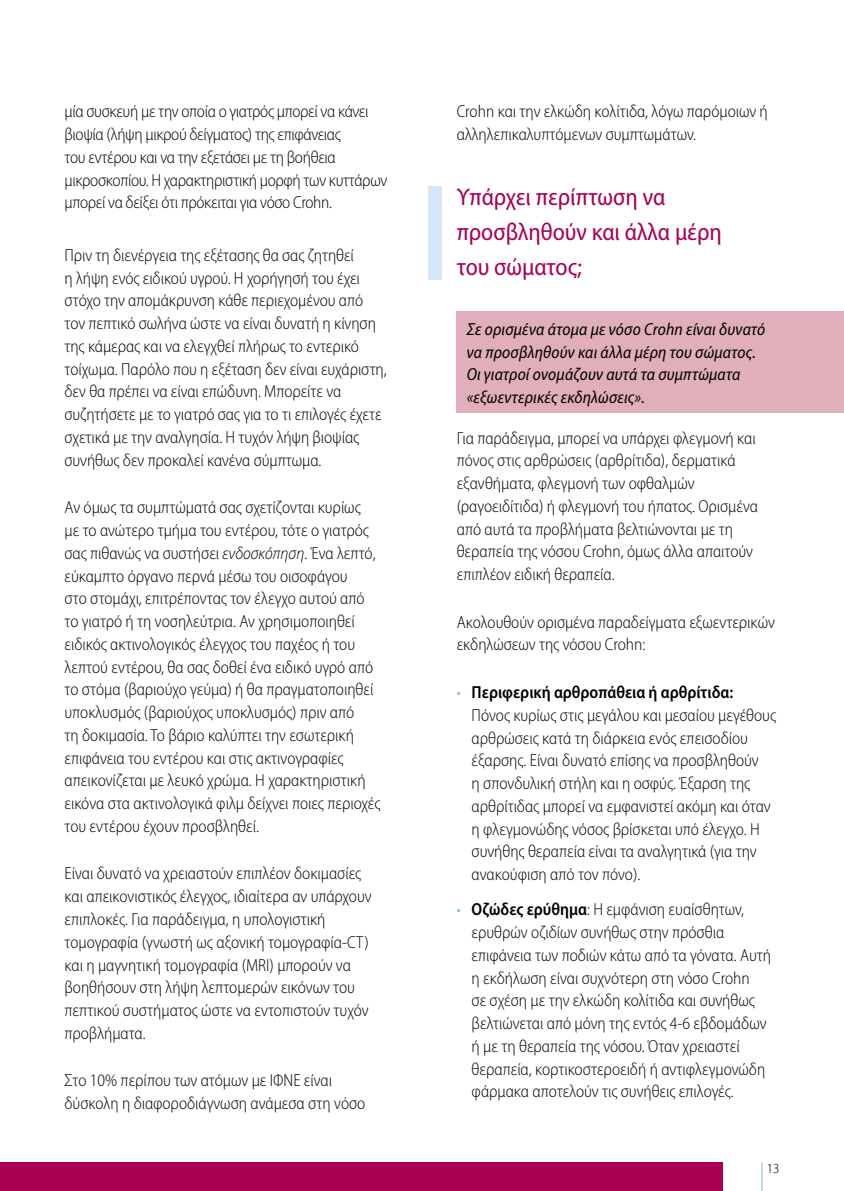
<style>
.page{position:relative;width:844px;height:1191px;background:#fff}
.page>*{position:absolute;margin:0;border:0;box-sizing:border-box;transform-origin:0 0}
.t1{font:semi-condensed 24.5px/35px "Myriad Pro";color:#a90056}
.t2{font:300 semi-condensed 17.5px/22.8px "Myriad Pro";color:#000}
.t3{font:300 semi-condensed 17.5px/22.8px "Myriad Pro";letter-spacing:-.02em;color:#000}
.t4{font:italic semi-condensed 17.5px/22.8px "Myriad Pro";letter-spacing:.01em;color:#000}
.t5{font:300 semi-condensed 14px "Myriad Pro";color:#000}
.s1{font-style:italic}
.s2{color:#79bde8}
.s3{font-weight:600}
</style>
<div class="page">
<div style="left:0;top:1162px;width:722px;height:29px;background:#a90056"></div>
<svg style="left:761px;top:1162px;width:1px;height:29px"></svg>
<div style="left:456px;top:312px;width:387px;height:101px;background:#e1aebc"></div>
<div style="left:428px;top:186px;width:13px;height:93px;background:#d5e7f7"></div>
<p class="t3" style="left:64px;top:100px;width:324px">μία συσκευή με την οποία ο γιατρός μπορεί να κάνει βιοψία (λήψη μικρού δείγματος) της επιφάνειας<br>του εντέρου και να την εξετάσει με τη βοήθεια μικροσκοπίου. Η χαρακτηριστική μορφή των κυττάρων μπορεί να δείξει ότι πρόκειται για νόσο Crohn.</p>
<p class="t2" style="left:64px;top:244px;width:324px">Πριν τη διενέργεια της εξέτασης θα σας ζητηθεί<br>η λήψη ενός ειδικού υγρού. Η χορήγησή του έχει στόχο την απομάκρυνση κάθε περιεχομένου από τον πεπτικό σωλήνα ώστε να είναι δυνατή η κίνηση της κάμερας και να ελεγχθεί πλήρως το εντερικό τοίχωμα. Παρόλο που η εξέταση δεν είναι ευχάριστη, δεν θα πρέπει να είναι επώδυνη. Μπορείτε να συζητήσετε με το γιατρό σας για το τι επιλογές έχετε σχετικά με την αναλγησία. Η τυχόν λήψη βιοψίας συνήθως δεν προκαλεί κανένα σύμπτωμα.</p>
<p class="t2" style="left:64px;top:496px;width:317px">Αν όμως τα συμπτώματά σας σχετίζονται κυρίως<br>με το ανώτερο τμήμα του εντέρου, τότε ο γιατρός σας πιθανώς να συστήσει <span class="s1">ενδοσκόπηση</span>. Ένα λεπτό, εύκαμπτο όργανο περνά μέσω του οισοφάγου<br>στο στομάχι, επιτρέποντας τον έλεγχο αυτού από το γιατρό ή τη νοσηλεύτρια. Αν χρησιμοποιηθεί ειδικός ακτινολογικός έλεγχος του παχέος ή του λεπτού εντέρου, θα σας δοθεί ένα ειδικό υγρό από το στόμα (βαριούχο γεύμα) ή θα πραγματοποιηθεί υποκλυσμός (βαριούχος υποκλυσμός) πριν από<br>τη δοκιμασία. Το βάριο καλύπτει την εσωτερική επιφάνεια του εντέρου και στις ακτινογραφίες απεικονίζεται με λευκό χρώμα. Η χαρακτηριστική εικόνα στα ακτινολογικά φιλμ δείχνει ποιες περιοχές του εντέρου έχουν προσβληθεί.</p>
<p class="t2" style="left:64px;top:862px;width:308px">Είναι δυνατό να χρειαστούν επιπλέον δοκιμασίες και απεικονιστικός έλεγχος, ιδιαίτερα αν υπάρχουν επιπλοκές. Για παράδειγμα, η υπολογιστική τομογραφία (γνωστή ως αξονική τομογραφία-CT) και η μαγνητική τομογραφία (MRI) μπορούν να βοηθήσουν στη λήψη λεπτομερών εικόνων του πεπτικού συστήματος ώστε να εντοπιστούν τυχόν προβλήματα.</p>
<p class="t2" style="left:64px;top:1069px;width:302px">Στο 10% περίπου των ατόμων με ΙΦΝΕ είναι δύσκολη η διαφοροδιάγνωση ανάμεσα στη νόσο</p>
<p class="t2" style="left:456px;top:100px;width:312px">Crohn και την ελκώδη κολίτιδα, λόγω παρόμοιων ή αλληλεπικαλυπτόμενων συμπτωμάτων.</p>
<h1 class="t1" style="left:456px;top:180px;width:267px">Υπάρχει περίπτωση να προσβληθούν και άλλα μέρη του σώματος;</h1>
<p class="t4" style="left:466px;top:318px;width:300px">Σε ορισμένα άτομα με νόσο Crohn είναι δυνατό να προσβληθούν και άλλα μέρη του σώματος.<br>Οι γιατροί ονομάζουν αυτά τα συμπτώματα «εξωεντερικές εκδηλώσεις».</p>
<p class="t2" style="left:456px;top:427px;width:303px">Για παράδειγμα, μπορεί να υπάρχει φλεγμονή και πόνος στις αρθρώσεις (αρθρίτιδα), δερματικά εξανθήματα, φλεγμονή των οφθαλμών (ραγοειδίτιδα) ή φλεγμονή του ήπατος. Ορισμένα από αυτά τα προβλήματα βελτιώνονται με τη θεραπεία της νόσου Crohn, όμως άλλα απαιτούν επιπλέον ειδική θεραπεία.</p>
<p class="t2" style="left:456px;top:611px;width:319px">Ακολουθούν ορισμένα παραδείγματα εξωεντερικών εκδηλώσεων της νόσου Crohn:</p>
<p class="t2" style="left:471px;top:681px;width:306px;text-indent:-15px"><span class="s2">•</span> <span class="s3">Περιφερική αρθροπάθεια ή αρθρίτιδα:<br></span>Πόνος κυρίως στις μεγάλου και μεσαίου μεγέθους αρθρώσεις κατά τη διάρκεια ενός επεισοδίου έξαρσης. Είναι δυνατό επίσης να προσβληθούν<br>η σπονδυλική στήλη και η οσφύς. Έξαρση της αρθρίτιδας μπορεί να εμφανιστεί ακόμη και όταν η φλεγμονώδης νόσος βρίσκεται υπό έλεγχο. Η συνήθης θεραπεία είναι τα αναλγητικά (για την ανακούφιση από τον πόνο).</p>
<p class="t2" style="left:471px;top:898px;width:301px;text-indent:-15px"><span class="s2">•</span> <span class="s3">Οζώδες ερύθημα</span>: Η εμφάνιση ευαίσθητων, ερυθρών οζιδίων συνήθως στην πρόσθια επιφάνεια των ποδιών κάτω από τα γόνατα. Αυτή η εκδήλωση είναι συχνότερη στη νόσο Crohn<br>σε σχέση με την ελκώδη κολίτιδα και συνήθως βελτιώνεται από μόνη της εντός 4-6 εβδομάδων ή με τη θεραπεία της νόσου. Όταν χρειαστεί θεραπεία, κορτικοστεροειδή ή αντιφλεγμονώδη φάρμακα αποτελούν τις συνήθεις επιλογές.</p>
<p class="t5" style="left:766px;top:1160px;width:14px">13</p>
</div>
